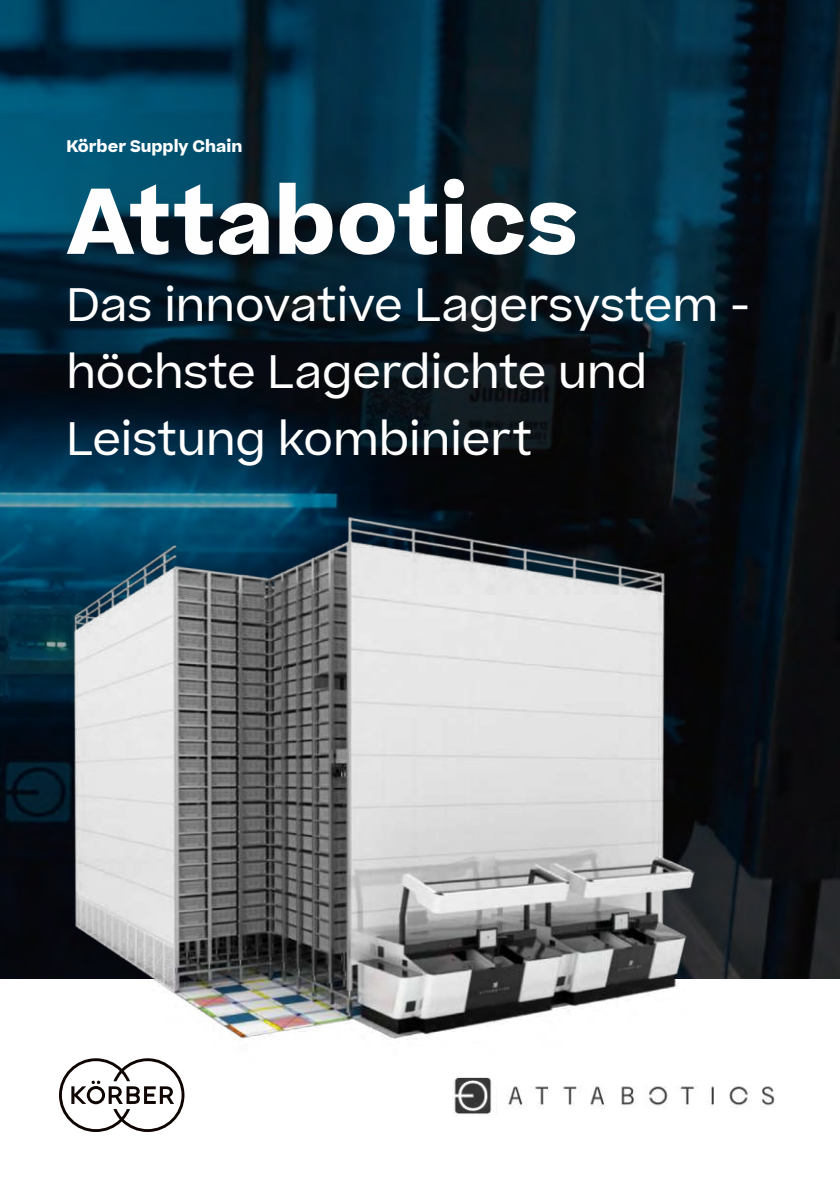
<style>
.page{position:relative;width:840px;height:1191px;background:#fff}
.page>*{position:absolute;margin:0;border:0;box-sizing:border-box;transform-origin:0 0}
.t1{font:700 89.4px "Koerber";color:#fff}
.t2{font:44.6px/67px "Koerber";color:#fff}
.t3{font:700 16px "Koerber";color:#fff}
</style>
<div class="page">
<img style="left:0;top:0;width:839px;height:978px">
<div style="left:1px;top:114px;width:799px;height:415px;background:#2f2912;opacity:.25"></div>
<svg style="left:0;top:0;width:408px;height:384px;background:#022e43"></svg>
<img style="left:3px;top:474px;width:760px;height:566px">
<img style="left:413px;top:1039px;width:362px;height:77px">
<svg style="left:59px;top:1058px;width:125px;height:74px"></svg>
<p class="t3" style="left:66px;top:135px;width:177px">Körber Supply Chain</p>
<h1 class="t1" style="left:66px;top:160px;width:513px">Attabotics</h1>
<p class="t2" style="left:66px;top:271px;width:684px">Das innovative Lagersystem - höchste Lagerdichte und<br>Leistung kombiniert</p>
</div>
